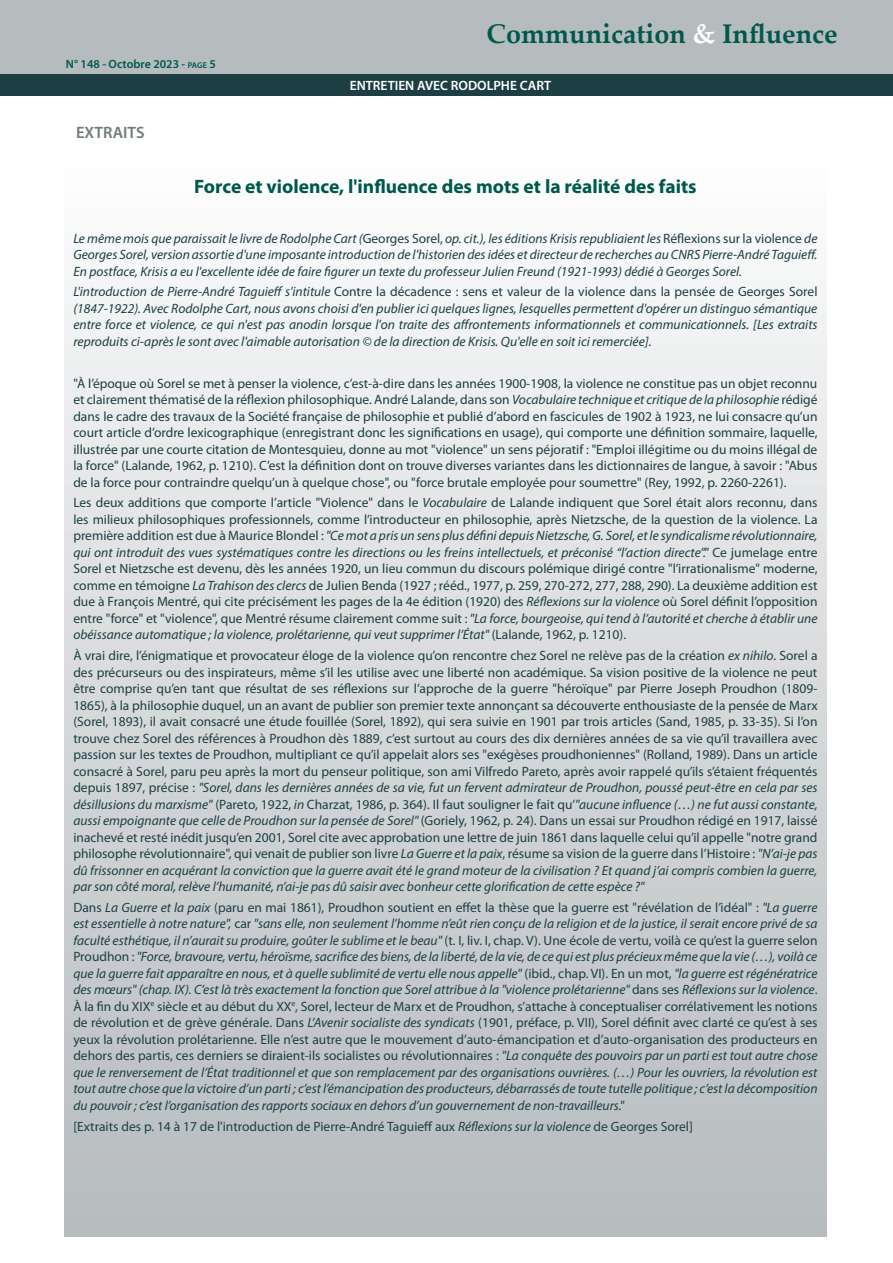
<style>
.page{position:relative;width:893px;height:1263px;background:#fff}
.page>*{position:absolute;margin:0;border:0;box-sizing:border-box;transform-origin:0 0}
.t1{font:700 27px "Palatino Linotype";color:#00584c}
.Titre_article_P1-4{font:700 19.5px "Myriad Pro";color:#00584c}
.t2{font:600 16.5px "Myriad Pro";color:#727b7c}
.Style_de_paragraphe_1-textes_centraux-qu{font:13.5px/16.5px "Myriad Pro";color:#1d3f44;text-align:justify}
.Style_de_paragraphe_1-textes_centraux-qu-2{font:italic 13.5px/16.5px "Myriad Pro";color:#1d3f44;text-align:justify}
.t3{font:600 13.5px "Myriad Pro";color:#fff}
.t4{font:600 12px "Myriad Pro";color:#00584c}
.s1{font-size:8.4px}
.s2{color:#fff}
.s3{font-style:normal}
.s4{font-style:italic}
</style>
<div class="page">
<div style="left:0;top:0;width:893px;height:74px;background:#b6bcbe"></div>
<div style="left:0;top:74px;width:893px;height:22px;background:#1d3f44"></div>
<div style="left:65px;top:123px;width:761px;height:1113px;background:linear-gradient(to bottom,#fff,#b4b9bc)"></div>
<p class="t4" style="left:66px;top:56px;width:152px">N° 148 - Octobre 2023 - <span class="s1">page</span> 5</p>
<p class="t2" style="left:76px;top:122px;width:70px">EXTRAITS</p>
<p class="t1" style="left:487px;top:14px;width:353px">Communication <span class="s2">&amp;</span> Influence</p>
<p class="t3" style="left:350px;top:77px;width:203px">ENTRETIEN AVEC RODOLPHE CART</p>
<p class="Titre_article_P1-4" style="left:194px;top:173px;width:504px">Force et violence, l'influence des mots et la réalité des faits</p>
<p class="Style_de_paragraphe_1-textes_centraux-qu-2" style="left:73px;top:230px;width:746px">Le même mois que paraissait le livre de Rodolphe Cart (<span class="s3">Georges Sorel,</span> op. cit.), les éditions Krisis republiaient les <span class="s3">Réflexions sur la violence</span> de Georges Sorel, version assortie d'une imposante introduction de l'historien des idées et directeur de recherches au CNRS Pierre-André Taguieff.<br>En postface, Krisis a eu l'excellente idée de faire figurer un texte du professeur Julien Freund (1921-1993) dédié à Georges Sorel.</p>
<p class="Style_de_paragraphe_1-textes_centraux-qu-2" style="left:73px;top:283px;width:746px">L'introduction de Pierre-André Taguieff s'intitule <span class="s3">Contre la décadence : sens et valeur de la violence dans la pensée de Georges Sorel </span>(1847-1922). Avec Rodolphe Cart, nous avons choisi d'en publier ici quelques lignes, lesquelles permettent d'opérer un distinguo sémantique entre force et violence, ce qui n'est pas anodin lorsque l'on traite des affrontements informationnels et communicationnels. [Les extraits reproduits ci-après le sont avec l'aimable autorisation © de la direction de Krisis. Qu'elle en soit ici remerciée].</p>
<p class="Style_de_paragraphe_1-textes_centraux-qu" style="left:73px;top:374px;width:746px">"À l’époque où Sorel se met à penser la violence, c’est-à-dire dans les années 1900-1908, la violence ne constitue pas un objet reconnu et clairement thématisé de la réflexion philosophique. André Lalande, dans son <span class="s4">Vocabulaire technique et critique de la philosophie</span> rédigé dans le cadre des travaux de la Société française de philosophie et publié d’abord en fascicules de 1902 à 1923, ne lui consacre qu’un court article d’ordre lexicographique (enregistrant donc les significations en usage), qui comporte une définition sommaire, laquelle, illustrée par une courte citation de Montesquieu, donne au mot "violence" un sens péjoratif : "Emploi illégitime ou du moins illégal de la force" (Lalande, 1962, p. 1210). C’est la définition dont on trouve diverses variantes dans les dictionnaires de langue, à savoir : "Abus de la force pour contraindre quelqu’un à quelque chose", ou "force brutale employée pour soumettre" (Rey, 1992, p. 2260-2261).</p>
<p class="Style_de_paragraphe_1-textes_centraux-qu" style="left:73px;top:494px;width:746px">Les deux additions que comporte l’article "Violence" dans le <span class="s4">Vocabulaire</span> de Lalande indiquent que Sorel était alors reconnu, dans les milieux philosophiques professionnels, comme l’introducteur en philosophie, après Nietzsche, de la question de la violence. La première addition est due à Maurice Blondel : <span class="s4">"Ce mot a pris un sens plus défini depuis Nietzsche, G. Sorel, et le syndicalisme révolutionnaire, qui ont introduit des vues systématiques contre les directions ou les freins intellectuels, et préconisé “l’action directe”."</span> Ce jumelage entre Sorel et Nietzsche est devenu, dès les années 1920, un lieu commun du discours polémique dirigé contre "l’irrationalisme" moderne, comme en témoigne <span class="s4">La Trahison des clercs</span> de Julien Benda (1927 ; rééd., 1977, p. 259, 270-272, 277, 288, 290). La deuxième addition est due à François Mentré, qui cite précisément les pages de la 4e édition (1920) des <span class="s4">Réflexions sur la violence</span> où Sorel définit l’opposition entre "force" et "violence", que Mentré résume clairement comme suit : <span class="s4">"La force, bourgeoise, qui tend à l’autorité et cherche à établir une obéissance automatique ; la violence, prolétarienne, qui veut supprimer l’État"</span> (Lalande, 1962, p. 1210).</p>
<p class="Style_de_paragraphe_1-textes_centraux-qu" style="left:73px;top:647px;width:746px">À vrai dire, l’énigmatique et provocateur éloge de la violence qu’on rencontre chez Sorel ne relève pas de la création <span class="s4">ex nihilo</span>. Sorel a des précurseurs ou des inspirateurs, même s’il les utilise avec une liberté non académique. Sa vision positive de la violence ne peut être comprise qu’en tant que résultat de ses réflexions sur l’approche de la guerre "héroïque" par Pierre Joseph Proudhon (1809- 1865), à la philosophie duquel, un an avant de publier son premier texte annonçant sa découverte enthousiaste de la pensée de Marx (Sorel, 1893), il avait consacré une étude fouillée (Sorel, 1892), qui sera suivie en 1901 par trois articles (Sand, 1985, p. 33-35). Si l’on trouve chez Sorel des références à Proudhon dès 1889, c’est surtout au cours des dix dernières années de sa vie qu’il travaillera avec passion sur les textes de Proudhon, multipliant ce qu’il appelait alors ses "exégèses proudhoniennes" (Rolland, 1989). Dans un article consacré à Sorel, paru peu après la mort du penseur politique, son ami Vilfredo Pareto, après avoir rappelé qu’ils s’étaient fréquentés depuis 1897, précise : <span class="s4">"Sorel, dans les dernières années de sa vie, fut un fervent admirateur de Proudhon, poussé peut-être en cela par ses désillusions du marxisme"</span> (Pareto, 1922, <span class="s4">in</span> Charzat, 1986, p. 364). Il faut souligner le fait qu’<span class="s4">"aucune influence (…) ne fut aussi constante, aussi empoignante que celle de Proudhon sur la pensée de Sorel"</span> (Goriely, 1962, p. 24). Dans un essai sur Proudhon rédigé en 1917, laissé inachevé et resté inédit jusqu’en 2001, Sorel cite avec approbation une lettre de juin 1861 dans laquelle celui qu’il appelle "notre grand philosophe révolutionnaire", qui venait de publier son livre <span class="s4">La Guerre et la paix</span>, résume sa vision de la guerre dans l’Histoire : <span class="s4">"N’ai-je pas dû frissonner en acquérant la conviction que la guerre avait été le grand moteur de la civilisation ? Et quand j’ai compris combien la guerre, par son côté moral, relève l’humanité, n’ai-je pas dû saisir avec bonheur cette glorification de cette espèce ?"</span></p>
<p class="Style_de_paragraphe_1-textes_centraux-qu-2" style="left:73px;top:899px;width:746px"><span class="s3">Dans</span> La Guerre et la paix <span class="s3">(paru en mai 1861), Proudhon soutient en effet la thèse que la guerre est "révélation de l’idéal" :</span> "La guerre est essentielle à notre nature", <span class="s3">car</span> "sans elle, non seulement l’homme n’eût rien conçu de la religion et de la justice, il serait encore privé de sa faculté esthétique, il n’aurait su produire, goûter le sublime et le beau" <span class="s3">(t. I, liv. I, chap. V). Une école de vertu, voilà ce qu’est la guerre selon Proudhon :</span> "Force, bravoure, vertu, héroïsme, sacrifice des biens, de la liberté, de la vie, de ce qui est plus précieux même que la vie (…), voilà ce que la guerre fait apparaître en nous, et à quelle sublimité de vertu elle nous appelle" <span class="s3">(ibid., chap. VI). En un mot,</span> "la guerre est régénératrice des mœurs" (chap. IX). C’est là très exactement la fonction que Sorel attribue à la "violence prolétarienne" <span class="s3">dans ses</span> Réflexions sur la violence<span class="s3">.<br>À la fin du XIX</span><sup>e</sup> <span class="s3">siècle et au début du XX</span><sup>e</sup><span class="s3">, Sorel, lecteur de Marx et de Proudhon, s’attache à conceptualiser corrélativement les notions de révolution et de grève générale. Dans</span> L’Avenir socialiste des syndicats <span class="s3">(1901, préface, p. VII), Sorel définit avec clarté ce qu’est à ses yeux la révolution prolétarienne. Elle n’est autre que le mouvement d’auto-émancipation et d’auto-organisation des producteurs en dehors des partis, ces derniers se diraient-ils socialistes ou révolutionnaires :</span> "La conquête des pouvoirs par un parti est tout autre chose que le renversement de l’État traditionnel et que son remplacement par des organisations ouvrières. (…) Pour les ouvriers, la révolution est tout autre chose que la victoire d’un parti ; c’est l’émancipation des producteurs, débarrassés de toute tutelle politique ; c’est la décomposition du pouvoir ; c’est l’organisation des rapports sociaux en dehors d’un gouvernement de non-travailleurs."</p>
<p class="Style_de_paragraphe_1-textes_centraux-qu" style="left:73px;top:1117px;width:621px">[Extraits des p. 14 à 17 de l'introduction de Pierre-André Taguieff aux <span class="s4">Réflexions sur la violence</span> de Georges Sorel]</p>
</div>
